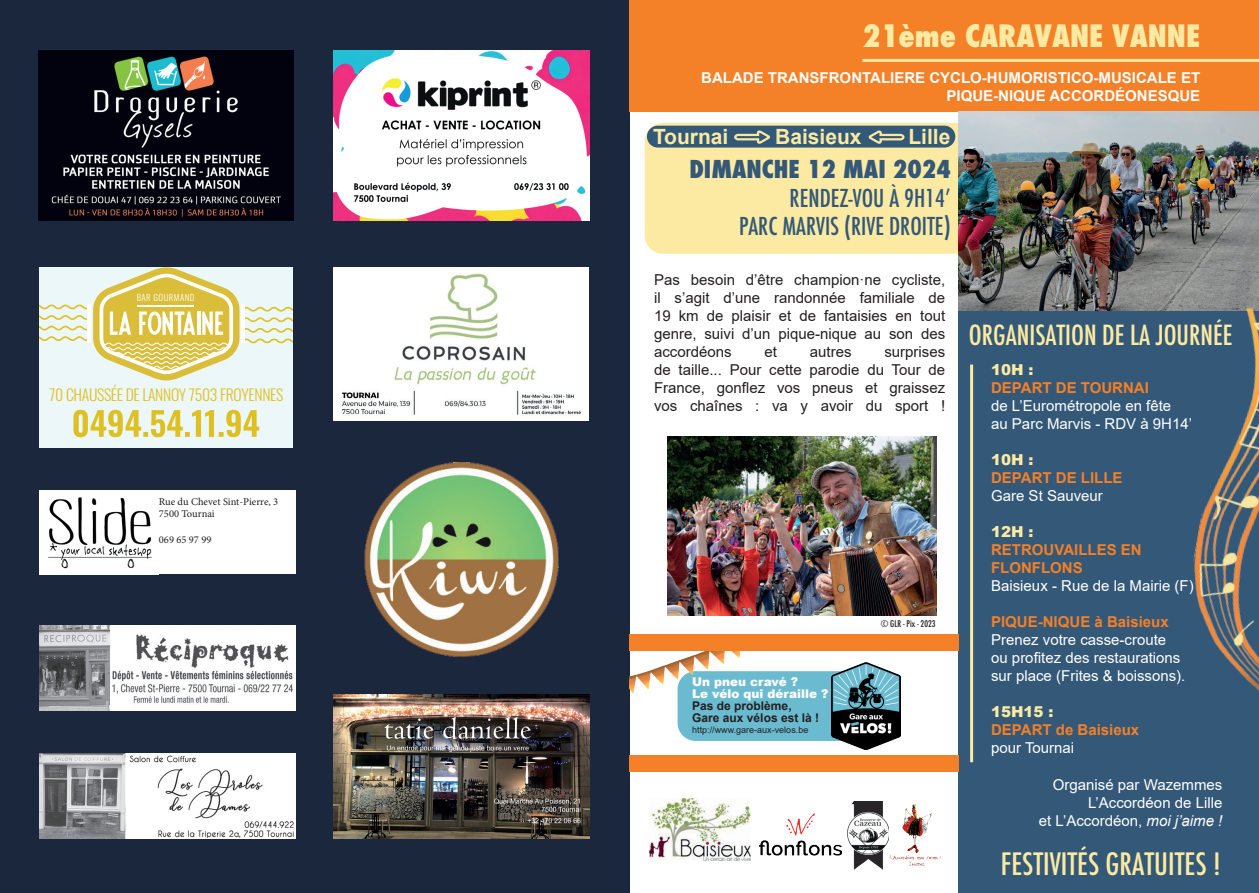
<style>
.page{position:relative;width:1259px;height:893px;background:#fff}
.page>*{position:absolute;margin:0;border:0;box-sizing:border-box;transform-origin:0 0}
.t1{font:500 condensed 30px "Futura";color:#fceaa2}
.t2{font:800 condensed 30px "Futura";color:#fceaa2}
.t3{font:500 condensed 27px "Futura";color:#fceaa2}
.t4{font:500 condensed 24px/28.8px "Futura";color:#335878;text-align:right}
.t5{font:800 condensed 24px "Futura";color:#335878}
.t6{font:700 21px "Arial";color:#fceaa2}
.t7{font:300 15.6px "Oswald";letter-spacing:-.02em;color:#dfc022}
.t8{font:15px/18px "Arial";color:#231f20;text-align:justify}
.t9{font:15px/18px "Arial";color:#fff}
.t10{font:700 15px/18px "Arial";color:#f48028}
.t11{font:700 15px/18px "Arial";color:#fff;text-align:right}
.t12{font:900 15px "Arial";color:#fceaa2}
.t13{font:700 12px/12px "Arial";color:#231f20}
.t14{font:900 12px/12px "Arial";color:#fff}
.t15{font:10.5px/12.6px "Minion Pro";color:#231f20}
.t16{font:9px "Arial";color:#231f20}
.t17{font:500 condensed 9px "Futura";color:#231f20}
.t18{font:300 8.85px "Oswald";letter-spacing:.05em;color:#fff}
.s1{font-style:italic}
</style>
<div class="page">
<div style="left:677px;top:671px;width:216px;height:70px;background:#6bbbd0;border-radius:18px"></div>
<div style="left:0;top:0;width:629px;height:893px;background:#1a273d"></div>
<div style="left:629px;top:0;width:630px;height:112px;background:#f48028"></div>
<hr style="left:862px;top:59px;width:397px;height:3px;background:#fceaa2">
<div style="left:39px;top:267px;width:254px;height:181px;background:#ebf7f9"></div>
<svg style="left:39px;top:267px;width:254px;height:113px"></svg>
<hr style="left:88px;top:304px;width:3px;height:39px;background:#fff">
<svg style="left:73px;top:410px;width:186px;height:27px"></svg>
<img style="left:333px;top:267px;width:256px;height:154px">
<img style="left:38px;top:51px;width:256px;height:170px">
<img style="left:334px;top:51px;width:255px;height:170px">
<img style="left:40px;top:490px;width:119px;height:84px">
<img style="left:40px;top:754px;width:255px;height:85px">
<img style="left:40px;top:625px;width:255px;height:85px">
<img style="left:847px;top:801px;width:94px;height:68px">
<img style="left:760px;top:813px;width:81px;height:43px">
<img style="left:831px;top:662px;width:69px;height:88px">
<div style="left:958px;top:112px;width:301px;height:781px;background:#335878"></div>
<svg style="left:645px;top:123px;width:313px;height:131px;background:#ddd39c"></svg>
<hr style="left:970px;top:365px;width:3px;height:397px;background:#fceaa2">
<div style="left:629px;top:755px;width:329px;height:17px;background:#f48028"></div>
<div style="left:629px;top:635px;width:329px;height:16px;background:#f48028"></div>
<img style="left:629px;top:651px;width:223px;height:57px">
<img style="left:958px;top:112px;width:301px;height:198px">
<div style="left:159px;top:490px;width:136px;height:84px;background:#fff"></div>
<img style="left:365px;top:462px;width:193px;height:194px">
<img style="left:334px;top:695px;width:255px;height:143px">
<svg style="left:384px;top:717px;width:147px;height:22px;background:#595553"></svg>
<svg style="left:387px;top:745px;width:142px;height:7px"></svg>
<svg style="left:527px;top:818px;width:53px;height:5px"></svg>
<svg style="left:494px;top:798px;width:86px;height:14px"></svg>
<img style="left:1183px;top:308px;width:76px;height:382px">
<img style="left:650px;top:799px;width:101px;height:61px">
<img style="left:667px;top:437px;width:269px;height:179px">
<p class="t18" style="left:137px;top:290px;width:59px">BAR GOURMAND</p>
<p class="t7" style="left:49px;top:381px;width:235px">70 CHAUSSÉE DE LANNOY 7503 FROYENNES</p>
<p class="t15" style="left:159px;top:495px;width:121px">Rue du Chevet Sint-Pierre, 3<br>7500 Tournai</p>
<p class="t15" style="left:159px;top:533px;width:54px">069 65 97 99</p>
<h1 class="t2" style="left:862px;top:16px;width:339px">21ème CARAVANE VANNE</h1>
<p class="t11" style="left:701px;top:69px;width:500px">BALADE TRANSFRONTALIERE CYCLO-HUMORISTICO-MUSICALE ET<br>PIQUE-NIQUE ACCORDÉONESQUE</p>
<h3 class="t6" style="left:653px;top:122px;width:77px">Tournai</h3>
<h3 class="t6" style="left:775px;top:122px;width:88px">Baisieux</h3>
<h3 class="t6" style="left:908px;top:122px;width:44px">Lille</h3>
<h3 class="t5" style="left:689px;top:153px;width:263px">DIMANCHE 12 MAI 2024</h3>
<h3 class="t4" style="left:739px;top:183px;width:213px">RENDEZ-VOU À 9H14’<br>PARC MARVIS (RIVE DROITE)</h3>
<p class="t8" style="left:654px;top:270px;width:293px">Pas besoin d’être champion·ne cycliste, il s’agit d’une randonnée familiale de 19 km de plaisir et de fantaisies en tout genre, suivi d’un pique-nique au son des accordéons</p>
<p class="t8" style="left:654px;top:342px;width:293px;text-indent:230px">surprises de taille... Pour cette parodie du Tour de France, gonflez vos pneus et graissez vos chaînes : va y avoir du sport !</p>
<p class="t8" style="left:764px;top:342px;width:14px">et</p>
<p class="t8" style="left:810px;top:342px;width:43px">autres</p>
<p class="t14" style="left:692px;top:676px;width:138px">Un pneu cravé ?<br>Le vélo qui déraille ?</p>
<p class="t13" style="left:692px;top:700px;width:128px">Pas de problème,<br>Gare aux vélos est là !</p>
<p class="t16" style="left:692px;top:724px;width:118px">http://www.gare-aux-velos.be</p>
<p class="t17" style="left:880px;top:618px;width:56px">© GLR - Pix - 2023</p>
<h2 class="t3" style="left:969px;top:317px;width:265px">ORGANISATION DE LA JOURNÉE</h2>
<p class="t12" style="left:991px;top:359px;width:44px">10H :</p>
<p class="t10" style="left:991px;top:379px;width:159px">DEPART DE TOURNAI</p>
<p class="t9" style="left:991px;top:397px;width:202px">de L’Eurométropole en fête<br>au Parc Marvis - RDV à 9H14’</p>
<p class="t12" style="left:991px;top:449px;width:44px">10H :</p>
<p class="t10" style="left:991px;top:469px;width:133px">DEPART DE LILLE</p>
<p class="t9" style="left:991px;top:487px;width:113px">Gare St Sauveur</p>
<p class="t12" style="left:991px;top:521px;width:44px">12H :</p>
<p class="t10" style="left:991px;top:541px;width:152px">RETROUVAILLES EN<br>FLONFLONS</p>
<p class="t9" style="left:991px;top:577px;width:204px">Baisieux - Rue de la Mairie (F)</p>
<p class="t10" style="left:991px;top:613px;width:179px">PIQUE-NIQUE à Baisieux</p>
<p class="t9" style="left:991px;top:631px;width:196px">Prenez votre casse-croute ou profitez des restaurations sur place (Frites &amp; boissons).</p>
<p class="t12" style="left:991px;top:701px;width:64px">15H15 :</p>
<p class="t10" style="left:991px;top:721px;width:150px">DEPART de Baisieux</p>
<p class="t9" style="left:991px;top:739px;width:85px">pour Tournai</p>
<p class="t9" style="left:1039px;top:775px;width:185px;text-align:right">Organisé par Wazemmes<br>L’Accordéon de Lille<br>et L’Accordéon, <span class="s1">moi j’aime !</span></p>
<h1 class="t1" style="left:1001px;top:845px;width:222px">FESTIVITÉS GRATUITES !</h1>
</div>
